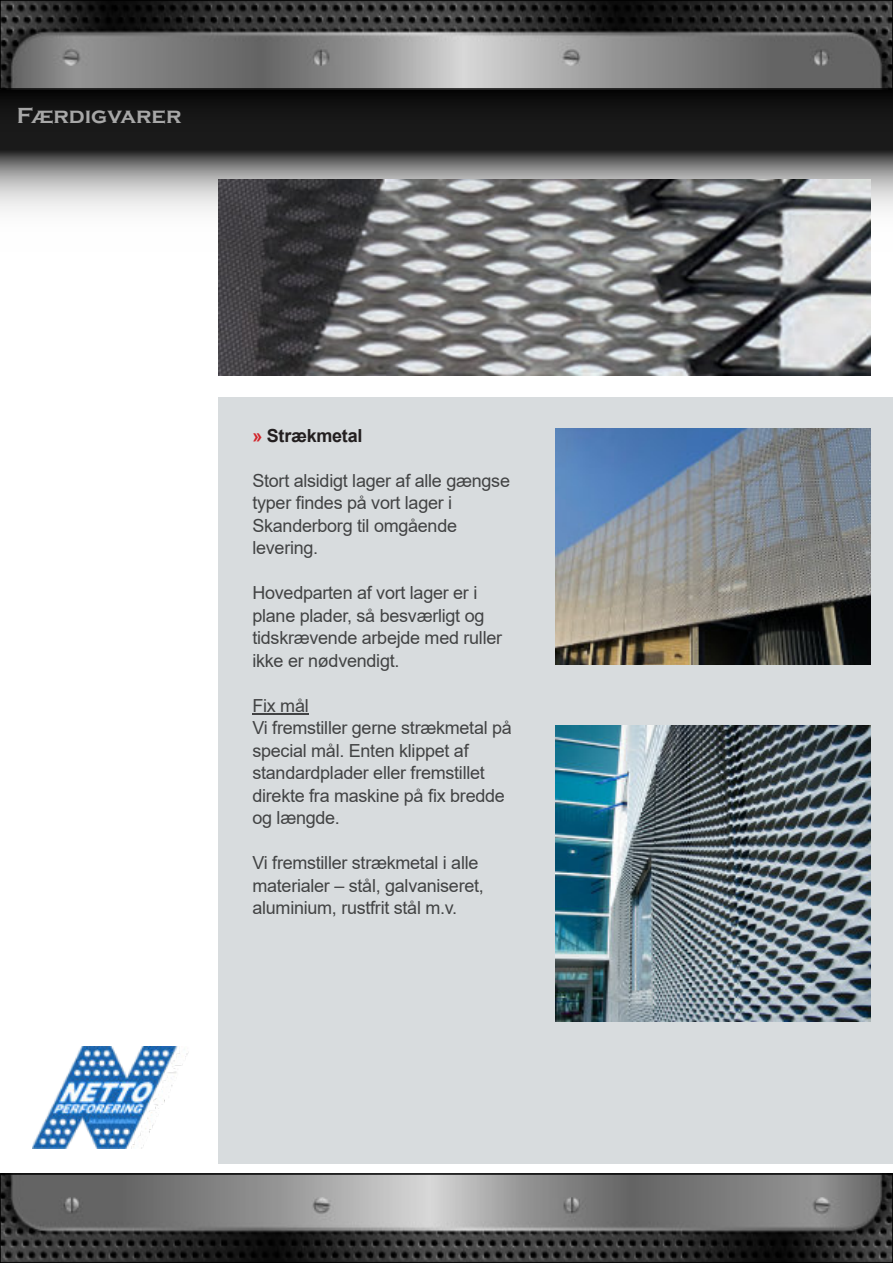
<style>
.page{position:relative;width:893px;height:1263px;background:#fff}
.page>*{position:absolute;margin:0;border:0;box-sizing:border-box;transform-origin:0 0}
.t1{font:700 22.5px "Copperplate Gothic";color:rgb(255 255 255/.62)}
.t2{font:18px/22.5px "Arial";letter-spacing:-.015em;color:rgb(0 0 0/.7)}
.t3{font:700 18px "Arial";letter-spacing:-.015em;color:#231f20}
.s1{color:#d22329}
</style>
<div class="page">
<img style="left:0;top:3px;width:893px;height:208px">
<img style="left:3px;top:1176px;width:887px;height:84px">
<div style="left:0;top:1173px;width:893px;height:90px;border:2px solid #000"></div>
<div style="left:0;top:0;width:893px;height:90px;border:2px solid #000"></div>
<div style="left:218px;top:397px;width:675px;height:767px;background:#d8dcde"></div>
<hr style="left:252px;top:714px;width:57px;height:1px;background:#414243">
<img style="left:32px;top:1046px;width:157px;height:102px">
<img style="left:218px;top:180px;width:653px;height:195px">
<img style="left:556px;top:429px;width:315px;height:236px">
<img style="left:556px;top:726px;width:315px;height:295px">
<p class="t1" style="left:17px;top:102px;width:166px">Færdigvarer</p>
<p class="t3" style="left:252px;top:429px;width:111px"><span class="s1">»</span> Strækmetal</p>
<p class="t2" style="left:252px;top:471px;width:259px">Stort alsidigt lager af alle gængse typer findes på vort lager i<br>Skanderborg til omgående levering.</p>
<p class="t2" style="left:252px;top:583px;width:251px">Hovedparten af vort lager er i plane plader, så besværligt og tidskrævende arbejde med ruller ikke er nødvendigt.</p>
<p class="t2" style="left:252px;top:696px;width:261px">Fix mål<br>Vi fremstiller gerne strækmetal på special mål. Enten klippet af standardplader eller fremstillet direkte fra maskine på fix bredde og længde.</p>
<p class="t2" style="left:252px;top:853px;width:233px">Vi fremstiller strækmetal i alle materialer – stål, galvaniseret, aluminium, rustfrit stål m.v.</p>
</div>
